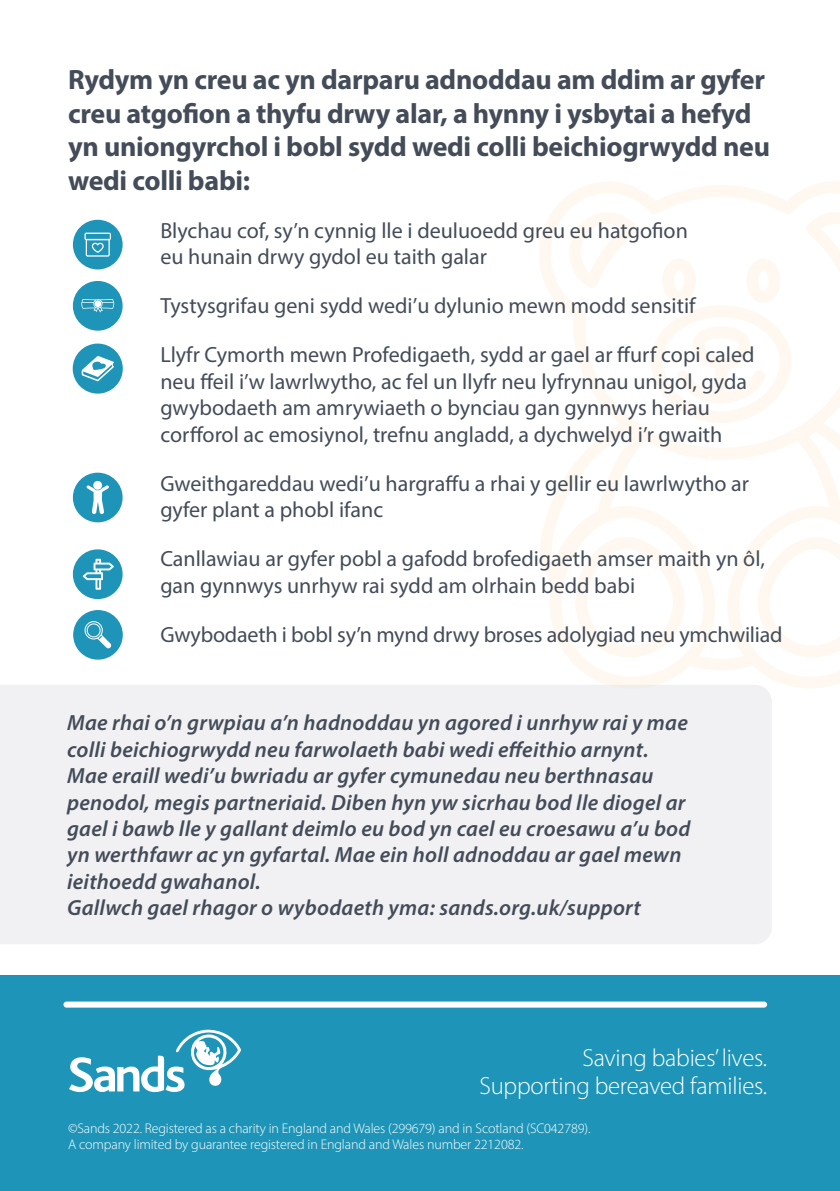
<style>
.page{position:relative;width:840px;height:1191px;background:#fff}
.page>*{position:absolute;margin:0;border:0;box-sizing:border-box;transform-origin:0 0}
.t1{font:700 28px/33.6px "Myriad Pro";letter-spacing:-.01em;color:#434c58}
.t2{font:300 24.8px/28px "Myriad Pro";letter-spacing:-.01em;color:#fff;text-align:right}
.t3{font:22px/26.4px "Myriad Pro";color:#434c58}
.t4{font:italic 600 22px/26.4px "Myriad Pro";letter-spacing:.01em;color:#434c58}
.t5{font:300 14px/16px "Myriad Pro";letter-spacing:-.01em;color:#fff}
</style>
<div class="page">
<svg style="left:539px;top:182px;width:300px;height:506px"></svg>
<div style="left:0;top:975px;width:839px;height:216px;background:#1e95b8"></div>
<div style="left:66px;top:1001px;width:697px;height:6px;background:#fff"></div>
<svg style="left:69px;top:1029px;width:172px;height:64px"></svg>
<div style="left:74px;top:221px;width:48px;height:47px;background:#1e95b8;border-radius:50%"></div>
<div style="left:73px;top:220px;width:49px;height:49px;border:2px solid #1e95b8;border-radius:50%"></div>
<svg style="left:84px;top:233px;width:27px;height:24px"></svg>
<div style="left:0;top:685px;width:771px;height:259px;background:#f1f1f3"></div>
<div style="left:73px;top:344px;width:49px;height:49px;background:#1e95b8;border-radius:50%"></div>
<div style="left:73px;top:343px;width:50px;height:50px;border:1px solid #1e95b8;border-radius:50%"></div>
<svg style="left:82px;top:356px;width:32px;height:25px"></svg>
<div style="left:74px;top:282px;width:48px;height:48px;background:#1e95b8;border-radius:50%"></div>
<div style="left:73px;top:281px;width:49px;height:50px;border:1px solid #1e95b8;border-radius:50%"></div>
<svg style="left:81px;top:299px;width:33px;height:13px"></svg>
<div style="left:74px;top:611px;width:48px;height:48px;background:#1e95b8;border-radius:50%"></div>
<div style="left:73px;top:610px;width:50px;height:49px;border:1px solid #1e95b8;border-radius:50%"></div>
<svg style="left:84px;top:621px;width:27px;height:28px"></svg>
<div style="left:74px;top:473px;width:48px;height:48px;background:#1e95b8;border-radius:50%"></div>
<div style="left:73px;top:472px;width:49px;height:50px;border:1px solid #1e95b8;border-radius:50%"></div>
<div style="left:74px;top:550px;width:48px;height:48px;background:#1e95b8;border-radius:50%"></div>
<div style="left:73px;top:549px;width:49px;height:50px;border:1px solid #1e95b8;border-radius:50%"></div>
<svg style="left:83px;top:559px;width:31px;height:31px"></svg>
<svg style="left:87px;top:481px;width:22px;height:33px"></svg>
<p class="t1" style="left:68px;top:62px;width:703px">Rydym yn creu ac yn darparu adnoddau am ddim ar gyfer creu atgofion a thyfu drwy alar, a hynny i ysbytai a hefyd yn uniongyrchol i bobl sydd wedi colli beichiogrwydd neu wedi colli babi:</p>
<p class="t3" style="left:160px;top:217px;width:529px">Blychau cof, sy’n cynnig lle i deuluoedd greu eu hatgofion eu hunain drwy gydol eu taith galar</p>
<p class="t3" style="left:160px;top:292px;width:536px">Tystysgrifau geni sydd wedi’u dylunio mewn modd sensitif</p>
<p class="t3" style="left:160px;top:341px;width:595px">Llyfr Cymorth mewn Profedigaeth, sydd ar gael ar ffurf copi caled neu ffeil i’w lawrlwytho, ac fel un llyfr neu lyfrynnau unigol, gyda gwybodaeth am amrywiaeth o bynciau gan gynnwys heriau corfforol ac emosiynol, trefnu angladd, a dychwelyd i’r gwaith</p>
<p class="t3" style="left:160px;top:470px;width:590px">Gweithgareddau wedi’u hargraffu a rhai y gellir eu lawrlwytho ar gyfer plant a phobl ifanc</p>
<p class="t3" style="left:160px;top:545px;width:605px">Canllawiau ar gyfer pobl a gafodd brofedigaeth amser maith yn ôl, gan gynnwys unrhyw rai sydd am olrhain bedd babi</p>
<p class="t3" style="left:160px;top:620px;width:623px">Gwybodaeth i bobl sy’n mynd drwy broses adolygiad neu ymchwiliad</p>
<p class="t4" style="left:67px;top:709px;width:624px">Mae rhai o’n grwpiau a’n hadnoddau yn agored i unrhyw rai y mae colli beichiogrwydd neu farwolaeth babi wedi effeithio arnynt.<br>Mae eraill wedi’u bwriadu ar gyfer cymunedau neu berthnasau penodol, megis partneriaid. Diben hyn yw sicrhau bod lle diogel ar gael i bawb lle y gallant deimlo eu bod yn cael eu croesawu a’u bod yn werthfawr ac yn gyfartal. Mae ein holl adnoddau ar gael mewn ieithoedd gwahanol.<br>Gallwch gael rhagor o wybodaeth yma: sands.org.uk/support</p>
<p class="t2" style="left:479px;top:1043px;width:289px">Saving babies’ lives.<br>Supporting bereaved families.</p>
<p class="t5" style="left:68px;top:1120px;width:523px">©Sands 2022. Registered as a charity in England and Wales (299679) and in Scotland (SC042789).<br>A company limited by guarantee registered in England and Wales number 2212082.</p>
</div>
